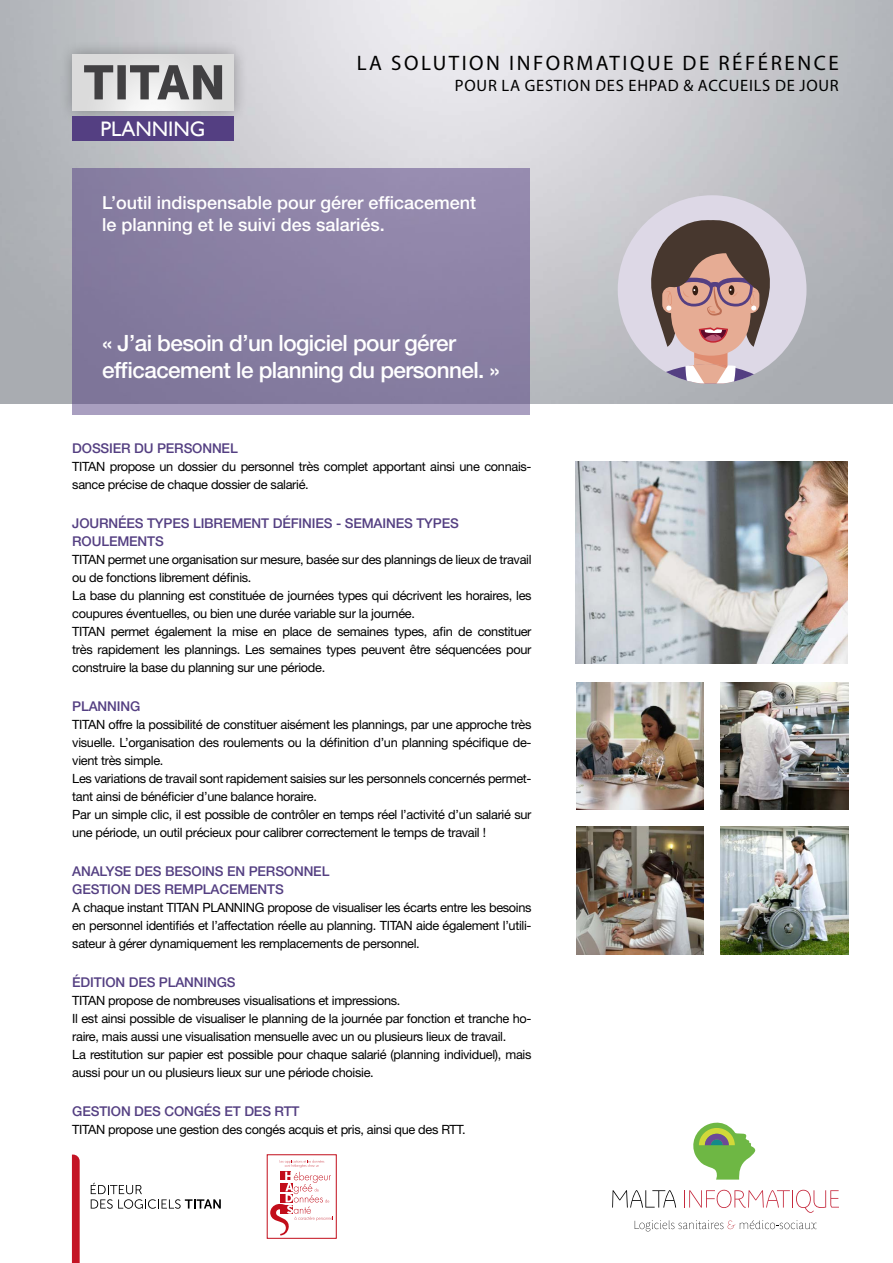
<style>
.page{position:relative;width:893px;height:1263px;background:#fff}
.page>*{position:absolute;margin:0;border:0;box-sizing:border-box;transform-origin:0 0}
.t1{font:500 22.5px/27px "Helvetica Neue";letter-spacing:-.025em;color:#fff}
.t2{font:21px "Myriad Pro";letter-spacing:.12em;color:#000}
.t3{font:21px "Gill Sans";color:#fff}
.t4{font:500 18px/21.6px "Helvetica Neue";color:#fff}
.t5{font:16.5px "Myriad Pro";letter-spacing:.045em;color:#000}
.t6{font:500 13.5px/18px "Helvetica Neue";letter-spacing:-.01em;color:#543f82}
.t7{font:12.75px/18px "Helvetica Neue";letter-spacing:-.025em;color:#000}
</style>
<div class="page">
<svg style="left:693px;top:1122px;width:63px;height:57px"></svg>
<svg style="left:635px;top:1220px;width:182px;height:11px"></svg>
<svg style="left:612px;top:1190px;width:64px;height:17px"></svg>
<svg style="left:684px;top:1190px;width:155px;height:23px"></svg>
<svg style="left:72px;top:1154px;width:8px;height:109px"></svg>
<svg style="left:91px;top:1183px;width:130px;height:26px"></svg>
<div style="left:59px;top:40px;width:189px;height:85px;background:#000;opacity:.3"></div>
<img style="left:73px;top:54px;width:161px;height:57px">
<svg style="left:84px;top:65px;width:138px;height:34px;background:#8f8f90"></svg>
<svg style="left:72px;top:168px;width:458px;height:246px;background:#8a80a4"></svg>
<img style="left:576px;top:461px;width:271px;height:203px">
<div style="left:72px;top:117px;width:162px;height:24px;background:#543f82"></div>
<img style="left:721px;top:682px;width:127px;height:128px">
<img style="left:576px;top:682px;width:128px;height:128px">
<img style="left:576px;top:827px;width:128px;height:127px">
<img style="left:721px;top:827px;width:127px;height:127px">
<svg style="left:270px;top:1160px;width:63px;height:75px"></svg>
<div style="left:618px;top:195px;width:188px;height:189px;background:#ddd8e6;border-radius:50%"></div>
<svg style="left:637px;top:208px;width:159px;height:175px"></svg>
<h2 class="t3" style="left:100px;top:117px;width:106px">PLANNING</h2>
<h2 class="t2" style="left:357px;top:50px;width:483px">LA SOLUTION INFORMATIQUE DE RÉFÉRENCE</h2>
<p class="t5" style="left:455px;top:75px;width:385px">POUR LA GESTION DES EHPAD &amp; ACCUEILS DE JOUR</p>
<h3 class="t4" style="left:102px;top:192px;width:376px">L’outil indispensable pour gérer efficacement le planning et le suivi des salariés.</h3>
<h1 class="t1" style="left:102px;top:330px;width:399px">« J’ai besoin d’un logiciel pour gérer efficacement le planning du personnel. »</h1>
<p class="t6" style="left:72px;top:439px;width:167px">DOSSIER DU PERSONNEL</p>
<p class="t7" style="left:72px;top:457px;width:461px">TITAN propose un dossier du personnel très complet apportant ainsi une connais&shy;sance précise de chaque dossier de salarié.</p>
<p class="t6" style="left:72px;top:514px;width:388px">JOURNÉES TYPES LIBREMENT DÉFINIES - SEMAINES TYPES<br>ROULEMENTS</p>
<p class="t7" style="left:72px;top:550px;width:461px">TITAN permet une organisation sur mesure, basée sur des plannings de lieux de travail ou de fonctions librement définis.<br>La base du planning est constituée de journées types qui décrivent les horaires, les coupures éventuelles, ou bien une durée variable sur la journée.<br>TITAN permet également la mise en place de semaines types, afin de constituer très rapidement les plannings. Les semaines types peuvent être séquencées pour construire la base du planning sur une période.</p>
<p class="t6" style="left:72px;top:697px;width:70px">PLANNING</p>
<p class="t7" style="left:72px;top:715px;width:461px">TITAN offre la possibilité de constituer aisément les plannings, par une approche très visuelle. L’organisation des roulements ou la définition d’un planning spécifique de&shy;vient très simple.<br>Les variations de travail sont rapidement saisies sur les personnels concernés permet&shy;tant ainsi de bénéficier d’une balance horaire.<br>Par un simple clic, il est possible de contrôler en temps réel l’activité d’un salarié sur une période, un outil précieux pour calibrer correctement le temps de travail !</p>
<p class="t6" style="left:72px;top:862px;width:259px">ANALYSE DES BESOINS EN PERSONNEL<br>GESTION DES REMPLACEMENTS</p>
<p class="t7" style="left:72px;top:898px;width:461px;text-align:justify">A chaque instant TITAN PLANNING propose de visualiser les écarts entre les besoins en personnel identifiés et l’affectation réelle au planning. TITAN aide également l’utili&shy;sateur à gérer dynamiquement les remplacements de personnel.</p>
<p class="t6" style="left:72px;top:973px;width:165px">ÉDITION DES PLANNINGS</p>
<p class="t7" style="left:72px;top:991px;width:461px">TITAN propose de nombreuses visualisations et impressions.<br>Il est ainsi possible de visualiser le planning de la journée par fonction et tranche ho&shy;raire, mais aussi une visualisation mensuelle avec un ou plusieurs lieux de travail.<br>La restitution sur papier est possible pour chaque salarié (planning individuel), mais aussi pour un ou plusieurs lieux sur une période choisie.</p>
<p class="t6" style="left:72px;top:1102px;width:229px">GESTION DES CONGÉS ET DES RTT</p>
<p class="t7" style="left:72px;top:1120px;width:395px">TITAN propose une gestion des congés acquis et pris, ainsi que des RTT.</p>
</div>
